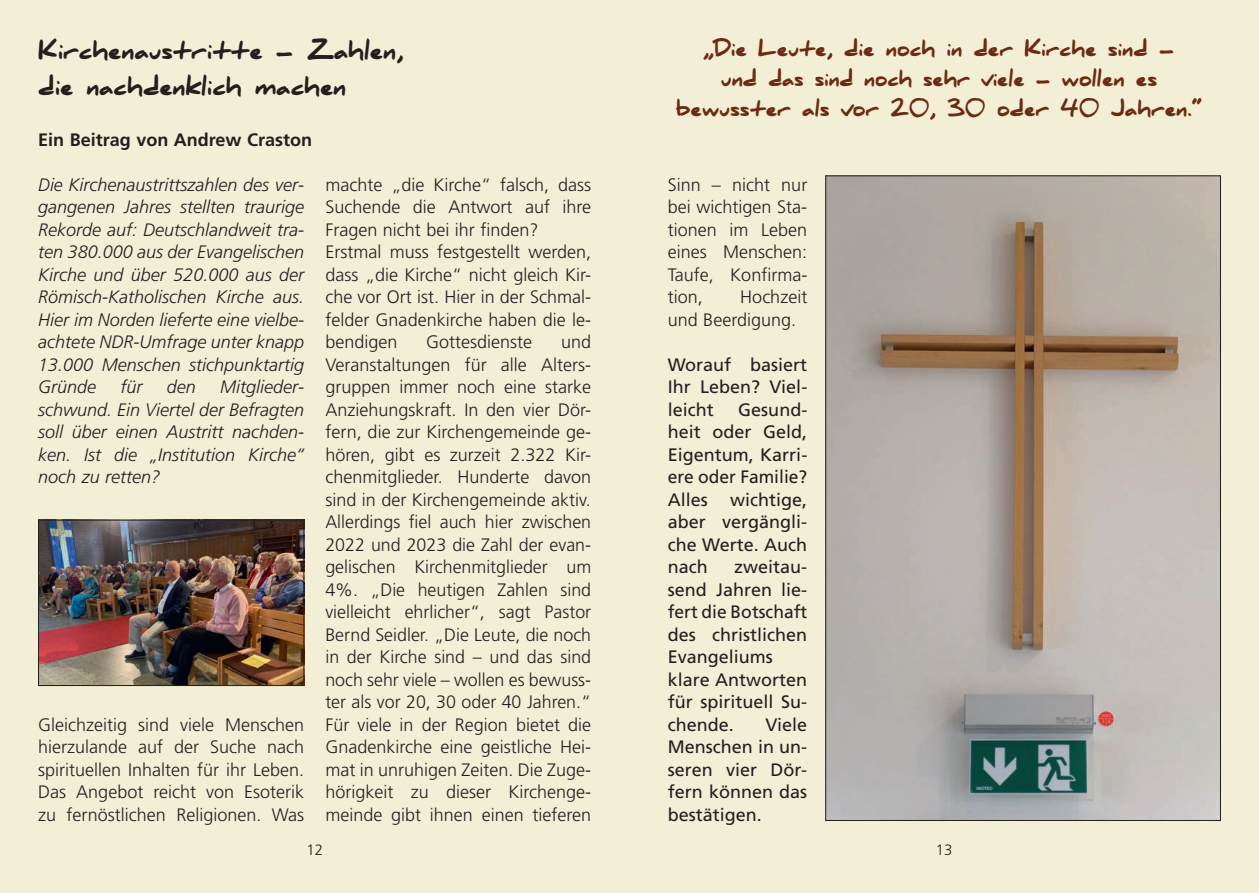
<style>
.page{position:relative;width:1259px;height:893px;background:#f2efd6}
.page>*{position:absolute;margin:0;border:0;box-sizing:border-box;transform-origin:0 0}
.t1{font:900 22.5px/36px "Daniel";color:#231f20}
.t2{font:900 19.5px/30px "Daniel";color:#6d2a12;text-align:center}
.t3{font:18px/22.5px "Frutiger OT Light";color:#231f20;text-align:justify}
.t4{font:italic 18px/22.5px "Frutiger OT Light";color:#231f20;text-align:justify}
.t5{font:18px/22.5px "Frutiger OT Roman";color:#231f20;text-align:justify}
.t6{font:18px "Frutiger OT Bold";color:#231f20}
.t7{font:15px "Frutiger OT Light";color:#231f20}
</style>
<div class="page">
<img style="left:40px;top:522px;width:262px;height:162px">
<div style="left:38px;top:520px;width:266px;height:166px;border:1px solid #231f20"></div>
<img style="left:827px;top:178px;width:391px;height:641px">
<p class="t1" style="left:38px;top:33px;width:367px">Kirchenaustritte – Zahlen, die nachdenklich machen</p>
<p class="t6" style="left:38px;top:129px;width:275px">Ein Beitrag von Andrew Craston</p>
<p class="t4" style="left:38px;top:173px;width:267px">Die Kirchenaustrittszahlen des ver&shy;gangenen Jahres stellten traurige Rekorde auf: Deutschlandweit tra&shy;ten 380.000 aus der Evangelischen Kirche und über 520.000 aus der Römisch-Katholischen Kirche aus.<br>Hier im Norden lieferte eine vielbe&shy;achtete NDR-Umfrage unter knapp 13.000 Menschen stichpunktartig Gründe</p>
<p class="t4" style="left:121px;top:376px;width:23px">für</p>
<p class="t4" style="left:167px;top:376px;width:31px">den</p>
<p class="t4" style="left:38px;top:376px;width:267px;text-indent:182px">Mitglieder&shy;schwund. Ein Viertel der Befragten soll über einen Austritt nachden&shy;ken. Ist die „Institution Kirche“ noch zu retten?</p>
<p class="t3" style="left:38px;top:713px;width:267px">Gleichzeitig sind viele Menschen hierzulande auf der Suche nach spirituellen Inhalten für ihr Leben.<br>Das Angebot reicht von Esoterik zu fernöstlichen Religionen. Was</p>
<p class="t3" style="left:325px;top:173px;width:267px;text-align:left">machte „die Kirche“ falsch, dass<br>Suchende die Antwort auf ihre<br>Fragen nicht bei ihr finden?<br>Erstmal muss festgestellt werden, dass „die Kirche“ nicht gleich Kir&shy;che vor Ort ist. Hier in der Schmal&shy;felder Gnadenkirche haben die le&shy;bendigen</p>
<p class="t3" style="left:325px;top:331px;width:267px;text-indent:236px">und Veranstaltungen für alle Alters&shy;gruppen immer noch eine starke Anziehungskraft. In den vier Dör&shy;fern, die zur Kirchengemeinde ge&shy;hören, gibt es zurzeit 2.322 Kir&shy;chenmitglieder. Hunderte davon sind in der Kirchengemeinde aktiv.<br>Allerdings fiel auch hier zwischen 2022 und 2023 die Zahl der evan&shy;gelischen Kirchenmitglieder um 4%. „Die heutigen Zahlen sind vielleicht ehrlicher“, sagt Pastor Bernd Seidler. „Die Leute, die noch in der Kirche sind – und das sind noch sehr viele – wollen es bewuss&shy;ter als vor 20, 30 oder 40 Jahren.“ Für viele in der Region bietet die Gnadenkirche eine geistliche Hei&shy;mat in unruhigen Zeiten. Die Zuge&shy;hörigkeit zu dieser Kirchenge&shy;meinde gibt ihnen einen tieferen</p>
<p class="t3" style="left:426px;top:331px;width:108px">Gottesdienste</p>
<p class="t2" style="left:676px;top:34px;width:527px">„Die Leute, die noch in der Kirche sind –<br>und das sind noch sehr viele – wollen es bewusster als vor 20, 30 oder 40 Jahren.˝</p>
<p class="t3" style="left:668px;top:173px;width:141px">Sinn – nicht nur bei wichtigen Sta&shy;tionen im Leben eines Menschen:<br>Taufe, Konfirma&shy;tion,</p>
<p class="t3" style="left:668px;top:286px;width:141px;text-indent:73px">Hochzeit und Beerdigung.</p>
<p class="t5" style="left:668px;top:353px;width:141px">Worauf basiert Ihr Leben? Viel&shy;leicht</p>
<p class="t5" style="left:668px;top:398px;width:141px;text-indent:71px">Gesund&shy;heit oder Geld, Eigentum, Karri&shy;ere oder Familie?<br>Alles wichtige, aber vergängli&shy;che Werte. Auch nach</p>
<p class="t5" style="left:668px;top:556px;width:141px;text-align:left;text-indent:66px">zweitau&shy;send Jahren lie&shy;fert die Botschaft des christlichen<br>Evangeliums klare Antworten für spirituell Su&shy;chende.</p>
<p class="t5" style="left:668px;top:713px;width:141px;text-indent:98px">Viele Menschen in un&shy;seren vier Dör&shy;fern können das bestätigen.</p>
<p class="t7" style="left:306px;top:841px;width:18px">12</p>
<p class="t7" style="left:936px;top:841px;width:18px">13</p>
</div>
